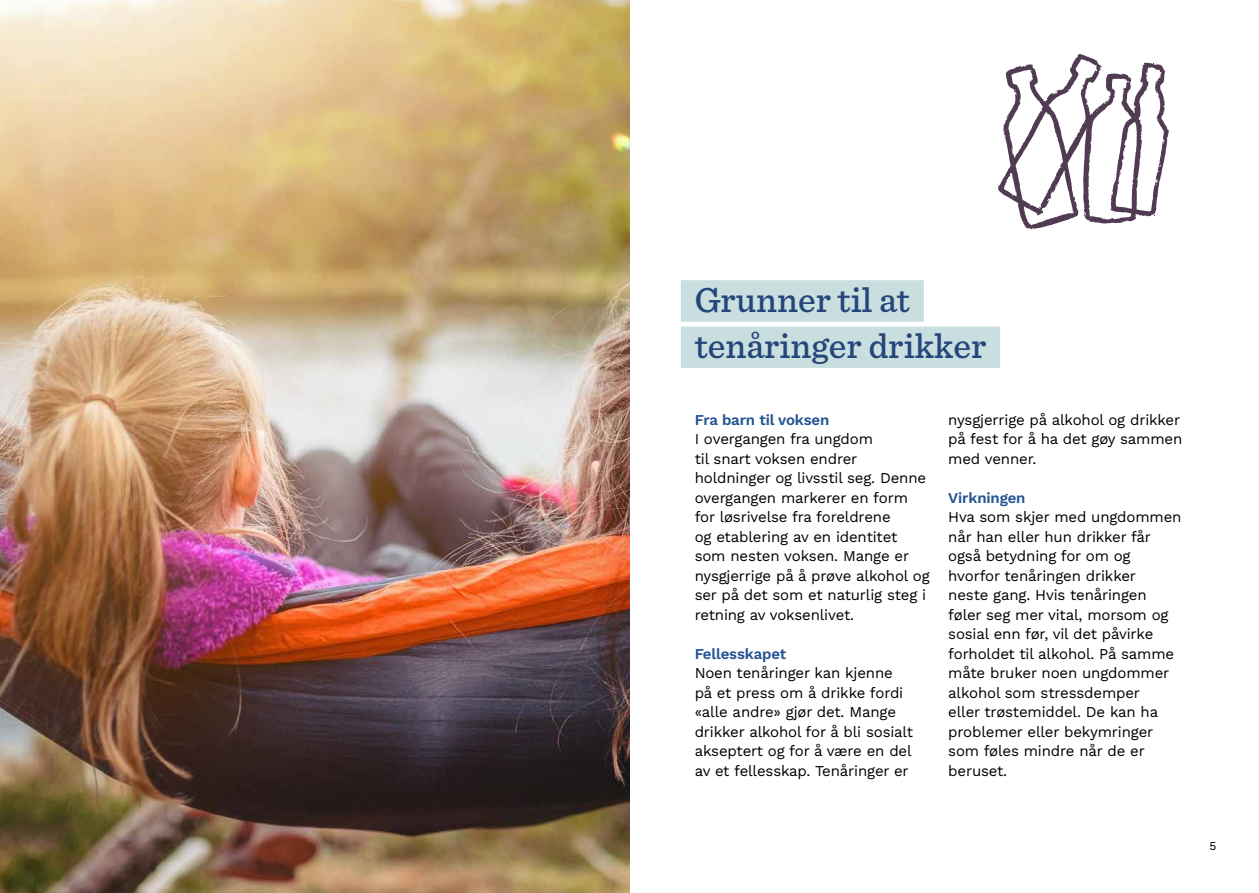
<style>
.page{position:relative;width:1259px;height:893px;background:#fff}
.page>*{position:absolute;margin:0;border:0;box-sizing:border-box;transform-origin:0 0}
.t1{font:500 36px/46.3px "Sentinel";color:#25467b}
.t2{font:15px/19.5px "Work Sans";letter-spacing:-.01em;color:#000}
.t3{font:600 15px "Work Sans";letter-spacing:-.01em;color:#235393}
.t4{font:12px "Work Sans";color:#000}
</style>
<div class="page">
<div style="left:681px;top:280px;width:243px;height:42px;background:#c9dedf"></div>
<div style="left:681px;top:327px;width:319px;height:41px;background:#c9dedf"></div>
<img style="left:0;top:0;width:629px;height:893px">
<svg style="left:998px;top:54px;width:171px;height:175px"></svg>
<h1 class="t1" style="left:694px;top:274px;width:293px">Grunner til at tenåringer drikker</h1>
<p class="t3" style="left:694px;top:408px;width:136px">Fra barn til voksen</p>
<p class="t2" style="left:694px;top:429px;width:236px">I overgangen fra ungdom<br>til snart voksen endrer holdninger og livsstil seg. Denne overgangen markerer en form for løsrivelse fra foreldrene<br>og etablering av en identitet som nesten voksen. Mange er nysgjerrige på å prøve alkohol og ser på det som et naturlig steg i retning av voksenlivet.</p>
<p class="t3" style="left:694px;top:642px;width:93px">Fellesskapet</p>
<p class="t2" style="left:694px;top:663px;width:220px">Noen tenåringer kan kjenne på et press om å drikke fordi «alle andre» gjør det. Mange drikker alkohol for å bli sosialt akseptert og for å være en del av et fellesskap. Tenåringer er</p>
<p class="t2" style="left:948px;top:409px;width:236px">nysgjerrige på alkohol og drikker på fest for å ha det gøy sammen med venner.</p>
<p class="t3" style="left:948px;top:486px;width:79px">Virkningen</p>
<p class="t2" style="left:948px;top:507px;width:235px">Hva som skjer med ungdommen når han eller hun drikker får også betydning for om og hvorfor tenåringen drikker<br>neste gang. Hvis tenåringen føler seg mer vital, morsom og sosial enn før, vil det påvirke forholdet til alkohol. På samme måte bruker noen ungdommer alkohol som stressdemper<br>eller trøstemiddel. De kan ha problemer eller bekymringer som føles mindre når de er beruset.</p>
<p class="t4" style="left:1209px;top:837px;width:8px">5</p>
</div>
